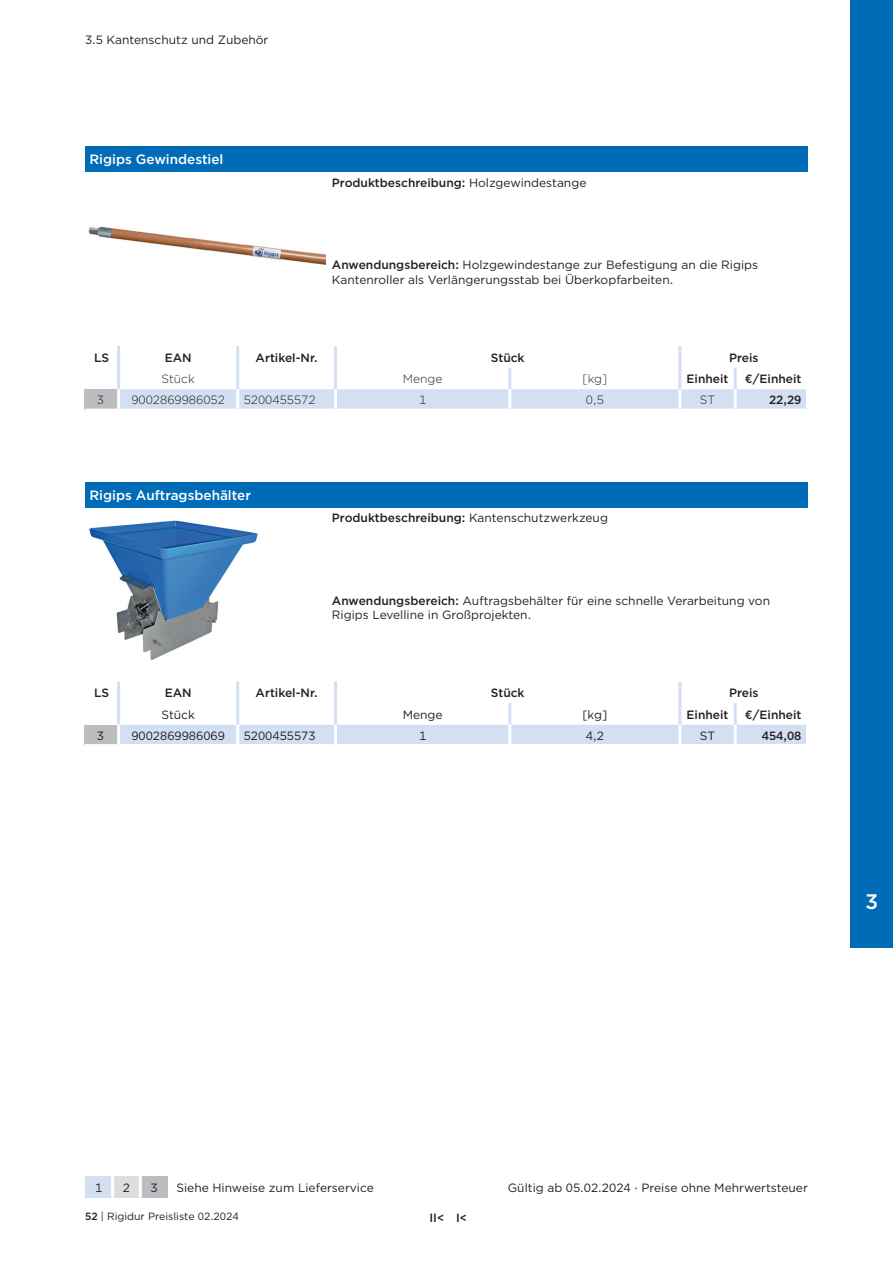
<style>
.page{position:relative;width:893px;height:1263px;background:#fff}
.page>*{position:absolute;margin:0;border:0;box-sizing:border-box;transform-origin:0 0}
.t1{font:500 21px "Gotham";color:#fff}
.t2{font:500 13.5px "Gotham";color:#fff}
.t3{font:12px/14.4px "Gotham";color:#231f20}
.t4{font:500 12px "Gotham";color:#231f20}
.t5{font:300 12px "Gotham";color:#231f20}
.t6{font:10.5px "Gotham";color:#231f20}
.s1{font-weight:400}
.s2{font-weight:500}
</style>
<div class="page">
<div style="left:85px;top:1176px;width:28px;height:22px;background:#d4dff1"></div>
<div style="left:113px;top:1176px;width:27px;height:22px;background:#dcdddf"></div>
<div style="left:140px;top:1176px;width:28px;height:22px;background:#bcbdc0"></div>
<hr style="left:111px;top:1176px;width:3px;height:22px;background:#fff">
<hr style="left:139px;top:1176px;width:3px;height:22px;background:#fff">
<img style="left:88px;top:226px;width:238px;height:39px">
<div style="left:85px;top:147px;width:723px;height:25px;background:#006cb7"></div>
<div style="left:85px;top:389px;width:34px;height:21px;background:#bcbdc0"></div>
<svg style="left:120px;top:389px;width:686px;height:20px;background:#d5e0f1"></svg>
<hr style="left:117px;top:346px;width:3px;height:22px;background:#d4dff1">
<hr style="left:236px;top:346px;width:3px;height:22px;background:#d4dff1">
<hr style="left:334px;top:346px;width:3px;height:22px;background:#d4dff1">
<hr style="left:117px;top:368px;width:3px;height:21px;background:#d4dff1">
<hr style="left:236px;top:368px;width:3px;height:21px;background:#d4dff1">
<hr style="left:334px;top:368px;width:3px;height:21px;background:#d4dff1">
<hr style="left:508px;top:368px;width:3px;height:21px;background:#d4dff1">
<hr style="left:678px;top:368px;width:3px;height:21px;background:#d4dff1">
<hr style="left:85px;top:409px;width:34px;height:3px;background:#fff">
<hr style="left:117px;top:389px;width:3px;height:20px;background:#fff">
<hr style="left:236px;top:389px;width:3px;height:20px;background:#fff">
<hr style="left:334px;top:389px;width:3px;height:20px;background:#fff">
<hr style="left:508px;top:389px;width:3px;height:20px;background:#fff">
<hr style="left:678px;top:389px;width:3px;height:20px;background:#fff">
<hr style="left:734px;top:389px;width:3px;height:20px;background:#fff">
<hr style="left:678px;top:346px;width:3px;height:22px;background:#d4dff1">
<hr style="left:734px;top:368px;width:3px;height:21px;background:#d4dff1">
<img style="left:89px;top:520px;width:169px;height:140px">
<div style="left:85px;top:482px;width:723px;height:26px;background:#006cb7"></div>
<div style="left:85px;top:725px;width:34px;height:21px;background:#bcbdc0"></div>
<div style="left:120px;top:725px;width:686px;height:19px;background:#d4dff1"></div>
<hr style="left:117px;top:681px;width:3px;height:22px;background:#d4dff1">
<hr style="left:236px;top:681px;width:3px;height:22px;background:#d4dff1">
<hr style="left:334px;top:681px;width:3px;height:22px;background:#d4dff1">
<hr style="left:117px;top:703px;width:3px;height:22px;background:#d4dff1">
<hr style="left:236px;top:703px;width:3px;height:22px;background:#d4dff1">
<hr style="left:334px;top:703px;width:3px;height:22px;background:#d4dff1">
<hr style="left:508px;top:703px;width:3px;height:22px;background:#d4dff1">
<hr style="left:678px;top:703px;width:3px;height:22px;background:#d4dff1">
<hr style="left:85px;top:744px;width:34px;height:3px;background:#fff">
<hr style="left:117px;top:725px;width:3px;height:19px;background:#fff">
<hr style="left:236px;top:725px;width:3px;height:19px;background:#fff">
<hr style="left:334px;top:725px;width:3px;height:19px;background:#fff">
<hr style="left:508px;top:725px;width:3px;height:19px;background:#fff">
<hr style="left:678px;top:725px;width:3px;height:19px;background:#fff">
<hr style="left:734px;top:725px;width:3px;height:19px;background:#fff">
<hr style="left:678px;top:681px;width:3px;height:22px;background:#d4dff1">
<hr style="left:734px;top:703px;width:3px;height:22px;background:#d4dff1">
<div style="left:850px;top:0;width:43px;height:947px;background:#006cb7"></div>
<p class="t3" style="left:85px;top:32px;width:185px">3.5 Kantenschutz und Zubehör</p>
<p class="t2" style="left:90px;top:151px;width:135px">Rigips Gewindestiel</p>
<p class="t4" style="left:332px;top:174px;width:256px">Produktbeschreibung: <span class="s1">Holzgewindestange</span></p>
<p class="t3" style="left:332px;top:257px;width:428px"><span class="s2">Anwendungsbereich:</span> Holzgewindestange zur Befestigung an die Rigips<br>Kantenroller als Verlängerungsstab bei Überkopfarbeiten.</p>
<p class="t4" style="left:94px;top:350px;width:17px">LS</p>
<p class="t4" style="left:165px;top:350px;width:28px">EAN</p>
<p class="t4" style="left:256px;top:350px;width:64px">Artikel-Nr.</p>
<p class="t4" style="left:491px;top:350px;width:35px">Stück</p>
<p class="t4" style="left:729px;top:350px;width:31px">Preis</p>
<p class="t5" style="left:161px;top:371px;width:35px">Stück</p>
<p class="t5" style="left:403px;top:371px;width:41px">Menge</p>
<p class="t5" style="left:583px;top:371px;width:26px">[kg]</p>
<p class="t4" style="left:687px;top:371px;width:43px">Einheit</p>
<p class="t4" style="left:745px;top:371px;width:58px">€/Einheit</p>
<p class="t5" style="left:97px;top:392px;width:9px">3</p>
<p class="t5" style="left:131px;top:392px;width:95px">9002869986052</p>
<p class="t5" style="left:244px;top:392px;width:73px">5200455572</p>
<p class="t5" style="left:419px;top:392px;width:9px">1</p>
<p class="t5" style="left:586px;top:392px;width:19px">0,5</p>
<p class="t5" style="left:700px;top:392px;width:17px">ST</p>
<p class="t4" style="left:769px;top:392px;width:34px">22,29</p>
<p class="t2" style="left:90px;top:486px;width:163px">Rigips Auftragsbehälter</p>
<p class="t4" style="left:332px;top:510px;width:278px">Produktbeschreibung: <span class="s1">Kantenschutzwerkzeug</span></p>
<p class="t3" style="left:332px;top:593px;width:440px"><span class="s2">Anwendungsbereich:</span> Auftragsbehälter für eine schnelle Verarbeitung von<br>Rigips Levelline in Großprojekten.</p>
<p class="t4" style="left:94px;top:685px;width:17px">LS</p>
<p class="t4" style="left:165px;top:685px;width:28px">EAN</p>
<p class="t4" style="left:256px;top:685px;width:64px">Artikel-Nr.</p>
<p class="t4" style="left:491px;top:685px;width:35px">Stück</p>
<p class="t4" style="left:729px;top:685px;width:31px">Preis</p>
<p class="t3" style="left:161px;top:707px;width:35px">Stück</p>
<p class="t3" style="left:403px;top:707px;width:41px">Menge</p>
<p class="t3" style="left:582px;top:707px;width:27px">[kg]</p>
<p class="t4" style="left:687px;top:707px;width:43px">Einheit</p>
<p class="t4" style="left:745px;top:707px;width:58px">€/Einheit</p>
<p class="t3" style="left:97px;top:728px;width:9px">3</p>
<p class="t3" style="left:131px;top:728px;width:95px">9002869986069</p>
<p class="t3" style="left:244px;top:728px;width:73px">5200455573</p>
<p class="t3" style="left:419px;top:728px;width:9px">1</p>
<p class="t3" style="left:586px;top:728px;width:19px">4,2</p>
<p class="t3" style="left:700px;top:728px;width:17px">ST</p>
<p class="t4" style="left:762px;top:727px;width:41px">454,08</p>
<h1 class="t1" style="left:865px;top:888px;width:14px">3</h1>
<p class="t3" style="left:95px;top:1180px;width:9px">1</p>
<p class="t3" style="left:123px;top:1180px;width:9px">2</p>
<p class="t3" style="left:151px;top:1180px;width:9px">3</p>
<p class="t3" style="left:176px;top:1180px;width:199px">Siehe Hinweise zum Lieferservice</p>
<p class="t3" style="left:508px;top:1180px;width:302px">Gültig ab 05.02.2024 · Preise ohne Mehrwertsteuer</p>
<p class="t6" style="left:85px;top:1210px;width:155px"><span class="s2">52</span> | Rigidur Preisliste 02.2024</p>
<p class="t4" style="left:429px;top:1209px;width:39px">II&lt; I&lt;</p>
</div>
